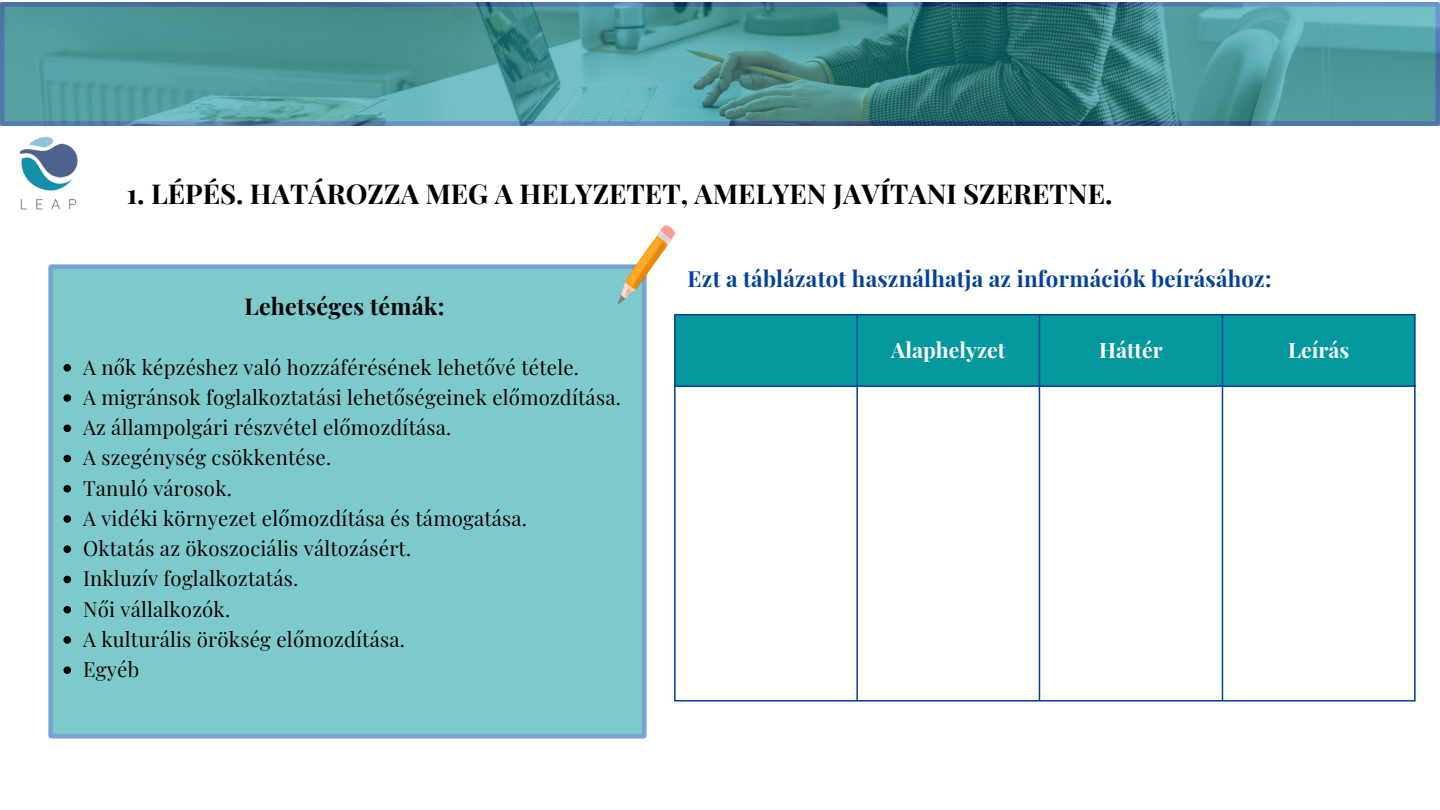
<style>
.page{position:relative;width:1440px;height:810px;background:#fff}
.page>*{position:absolute;margin:0;border:0;box-sizing:border-box;transform-origin:0 0}
.t1{font:700 27.4px "Playfair Display";color:#000}
.t2{font:700 23.2px "Playfair Display";letter-spacing:.01em;color:#000}
.t3{font:700 22.2px "Playfair Display";letter-spacing:.01em;color:#044199}
.t4{font:700 21.2px "Playfair Display";color:#fff}
.t5{font:20.4px/30.2px "Playfair Display";letter-spacing:.01em;color:#000}
</style>
<div class="page">
<div style="left:49px;top:265px;width:597px;height:474px;background:#7dcacd"></div>
<svg style="left:0;top:2px;width:1440px;height:124px"></svg>
<img style="left:19px;top:136px;width:59px;height:74px">
<div style="left:676px;top:315px;width:738px;height:70px;background:#03989e"></div>
<hr style="left:674px;top:315px;width:2px;height:385px;background:#044199">
<hr style="left:856px;top:315px;width:2px;height:385px;background:#044199">
<hr style="left:1039px;top:315px;width:1px;height:385px;background:#044199">
<hr style="left:1222px;top:315px;width:1px;height:385px;background:#044199">
<hr style="left:1414px;top:315px;width:2px;height:385px;background:#044199">
<hr style="left:674px;top:314px;width:742px;height:1px;background:#044199">
<hr style="left:674px;top:385px;width:742px;height:2px;background:#044199">
<hr style="left:674px;top:700px;width:742px;height:2px;background:#044199">
<img style="left:619px;top:225px;width:55px;height:78px">
<svg style="left:64px;top:364px;width:7px;height:8px"></svg>
<svg style="left:64px;top:394px;width:7px;height:8px"></svg>
<svg style="left:64px;top:425px;width:7px;height:7px"></svg>
<svg style="left:64px;top:455px;width:7px;height:7px"></svg>
<svg style="left:64px;top:485px;width:7px;height:8px"></svg>
<svg style="left:64px;top:515px;width:7px;height:8px"></svg>
<svg style="left:64px;top:545px;width:7px;height:8px"></svg>
<svg style="left:64px;top:576px;width:7px;height:7px"></svg>
<svg style="left:64px;top:606px;width:7px;height:7px"></svg>
<svg style="left:64px;top:636px;width:7px;height:8px"></svg>
<svg style="left:64px;top:666px;width:7px;height:8px"></svg>
<h1 class="t1" style="left:127px;top:175px;width:987px">1. LÉPÉS. HATÁROZZA MEG A HELYZETET, AMELYEN JAVÍTANI SZERETNE.</h1>
<p class="t2" style="left:245px;top:290px;width:201px">Lehetséges témák:</p>
<p class="t5" style="left:83px;top:351px;width:539px">A nők képzéshez való hozzáférésének lehetővé tétele.<br>A migránsok foglalkoztatási lehetőségeinek előmozdítása.<br>Az állampolgári részvétel előmozdítása.<br>A szegénység csökkentése.<br>Tanuló városok.<br>A vidéki környezet előmozdítása és támogatása.<br>Oktatás az ökoszociális változásért.<br>Inkluzív foglalkoztatás.<br>Női vállalkozók.<br>A kulturális örökség előmozdítása.<br>Egyéb</p>
<p class="t3" style="left:688px;top:263px;width:585px">Ezt a táblázatot használhatja az információk beírásához:</p>
<p class="t4" style="left:891px;top:335px;width:115px">Alaphelyzet</p>
<p class="t4" style="left:1099px;top:335px;width:65px">Háttér</p>
<p class="t4" style="left:1288px;top:335px;width:63px">Leírás</p>
</div>
